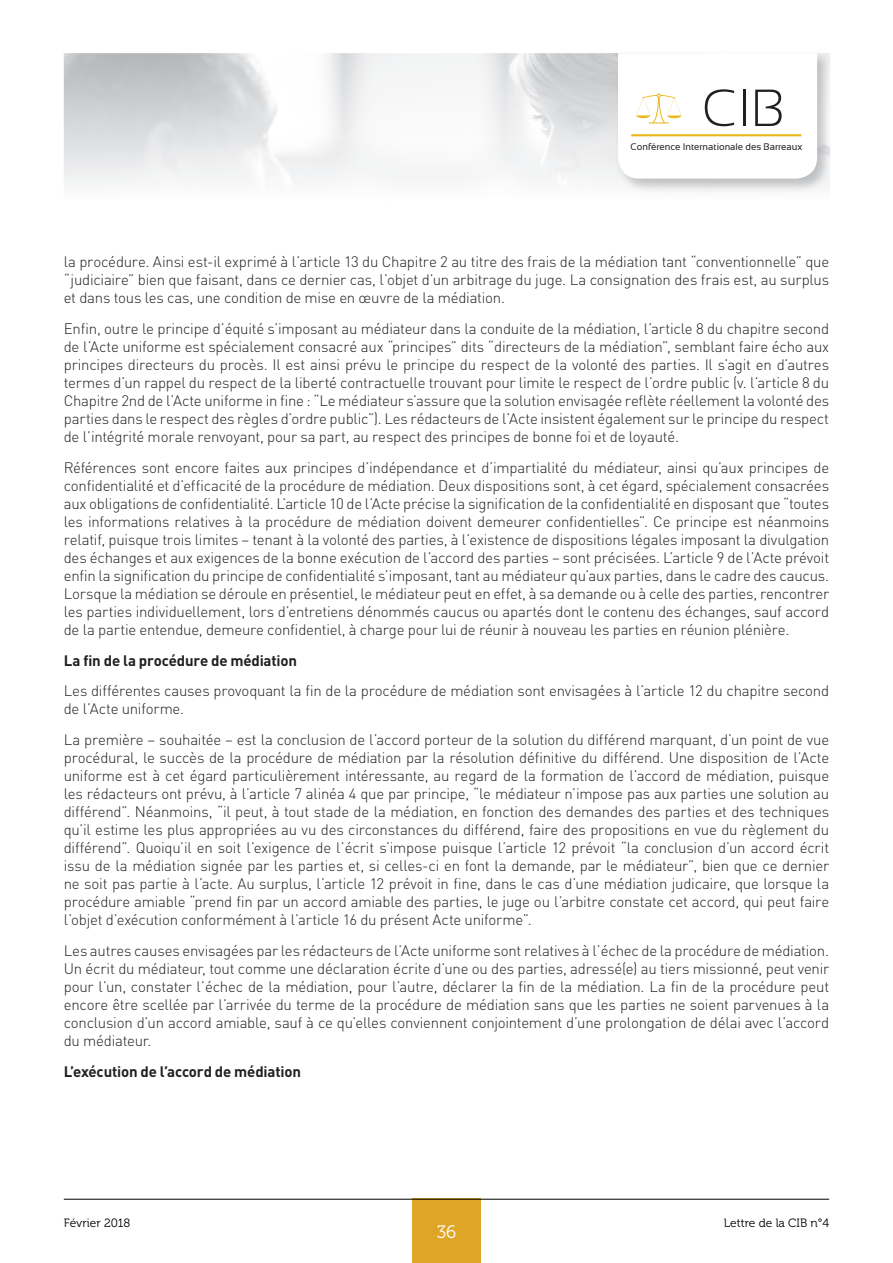
<style>
.page{position:relative;width:893px;height:1263px;background:#fff}
.page>*{position:absolute;margin:0;border:0;box-sizing:border-box;transform-origin:0 0}
.t1{font:300 52.2px "Sansation";color:#231f20}
.t2{font:18px "Museo 300";color:#fff}
.t3{font:300 15px/18px "DIN";letter-spacing:-.015em;color:#231f20;text-align:justify}
.t4{font:700 15px "DIN";letter-spacing:-.01em;color:#231f20}
.t5{font:12px "Museo 300";color:#000001}
.t6{font:9.6px "Sansation";color:#231f20}
</style>
<div class="page">
<div style="left:412px;top:1199px;width:68px;height:64px;background:#dfa527"></div>
<hr style="left:64px;top:1199px;width:765px;height:1px;background:#000001">
<svg style="left:618px;top:53px;width:199px;height:126px"></svg>
<h1 class="t1" style="left:702px;top:79px;width:85px">CIB</h1>
<p class="t6" style="left:630px;top:141px;width:173px">Conférence Internationale des Barreaux</p>
<p class="t3" style="left:64px;top:253px;width:767px">la procédure. Ainsi est-il exprimé à l’article 13 du Chapitre 2 au titre des frais de la médiation tant “conventionnelle” que “judiciaire” bien que faisant, dans ce dernier cas, l’objet d’un arbitrage du juge. La consignation des frais est, au surplus et dans tous les cas, une condition de mise en œuvre de la médiation.</p>
<p class="t3" style="left:64px;top:319px;width:767px">Enfin, outre le principe d’équité s’imposant au médiateur dans la conduite de la médiation, l’article 8 du chapitre second de l’Acte uniforme est spécialement consacré aux “principes” dits “directeurs de la médiation”, semblant faire écho aux principes directeurs du procès. Il est ainsi prévu le principe du respect de la volonté des parties. Il s’agit en d’autres termes d’un rappel du respect de la liberté contractuelle trouvant pour limite le respect de l’ordre public (v. l’article 8 du Chapitre 2nd de l’Acte uniforme in fine : “Le médiateur s’assure que la solution envisagée reflète réellement la volonté des parties dans le respect des règles d’ordre public”). Les rédacteurs de l’Acte insistent également sur le principe du respect de l’intégrité morale renvoyant, pour sa part, au respect des principes de bonne foi et de loyauté.</p>
<p class="t3" style="left:64px;top:458px;width:767px">Références sont encore faites aux principes d’indépendance et d’impartialité du médiateur, ainsi qu’aux principes de confidentialité et d’efficacité de la procédure de médiation. Deux dispositions sont, à cet égard, spécialement consacrées aux obligations de confidentialité. L’article 10 de l’Acte précise la signification de la confidentialité en disposant que “toutes les informations relatives à la procédure de médiation doivent demeurer confidentielles”. Ce principe est néanmoins relatif, puisque trois limites – tenant à la volonté des parties, à l’existence de dispositions légales imposant la divulgation des échanges et aux exigences de la bonne exécution de l’accord des parties – sont précisées. L’article 9 de l’Acte prévoit enfin la signification du principe de confidentialité s’imposant, tant au médiateur qu’aux parties, dans le cadre des caucus.<br>Lorsque la médiation se déroule en présentiel, le médiateur peut en effet, à sa demande ou à celle des parties, rencontrer les parties individuellement, lors d’entretiens dénommés caucus ou apartés dont le contenu des échanges, sauf accord de la partie entendue, demeure confidentiel, à charge pour lui de réunir à nouveau les parties en réunion plénière.</p>
<p class="t4" style="left:64px;top:650px;width:235px">La fin de la procédure de médiation</p>
<p class="t3" style="left:64px;top:682px;width:767px">Les différentes causes provoquant la fin de la procédure de médiation sont envisagées à l’article 12 du chapitre second de l’Acte uniforme.</p>
<p class="t3" style="left:64px;top:730px;width:767px">La première – souhaitée – est la conclusion de l’accord porteur de la solution du différend marquant, d’un point de vue procédural, le succès de la procédure de médiation par la résolution définitive du différend. Une disposition de l’Acte uniforme est à cet égard particulièrement intéressante, au regard de la formation de l’accord de médiation, puisque les rédacteurs ont prévu, à l’article 7 alinéa 4 que par principe, “le médiateur n’impose pas aux parties une solution au différend”. Néanmoins, “il peut, à tout stade de la médiation, en fonction des demandes des parties et des techniques qu’il estime les plus appropriées au vu des circonstances du différend, faire des propositions en vue du règlement du différend”. Quoiqu’il en soit l’exigence de l’écrit s’impose puisque l’article 12 prévoit “la conclusion d’un accord écrit issu de la médiation signée par les parties et, si celles-ci en font la demande, par le médiateur”, bien que ce dernier ne soit pas partie à l’acte. Au surplus, l’article 12 prévoit in fine, dans le cas d’une médiation judicaire, que lorsque la procédure amiable “prend fin par un accord amiable des parties, le juge ou l’arbitre constate cet accord, qui peut faire l’objet d’exécution conformément à l’article 16 du présent Acte uniforme”.</p>
<p class="t3" style="left:64px;top:941px;width:767px">Les autres causes envisagées par les rédacteurs de l’Acte uniforme sont relatives à l’échec de la procédure de médiation.<br>Un écrit du médiateur, tout comme une déclaration écrite d’une ou des parties, adressé(e) au tiers missionné, peut venir pour l’un, constater l’échec de la médiation, pour l’autre, déclarer la fin de la médiation. La fin de la procédure peut encore être scellée par l’arrivée du terme de la procédure de médiation sans que les parties ne soient parvenues à la conclusion d’un accord amiable, sauf à ce qu’elles conviennent conjointement d’une prolongation de délai avec l’accord du médiateur.</p>
<p class="t4" style="left:64px;top:1061px;width:239px">L’exécution de l’accord de médiation</p>
<p class="t5" style="left:64px;top:1216px;width:68px">Février 2018</p>
<p class="t5" style="left:724px;top:1216px;width:107px">Lettre de la CIB n°4</p>
<p class="t2" style="left:437px;top:1222px;width:21px">36</p>
</div>
